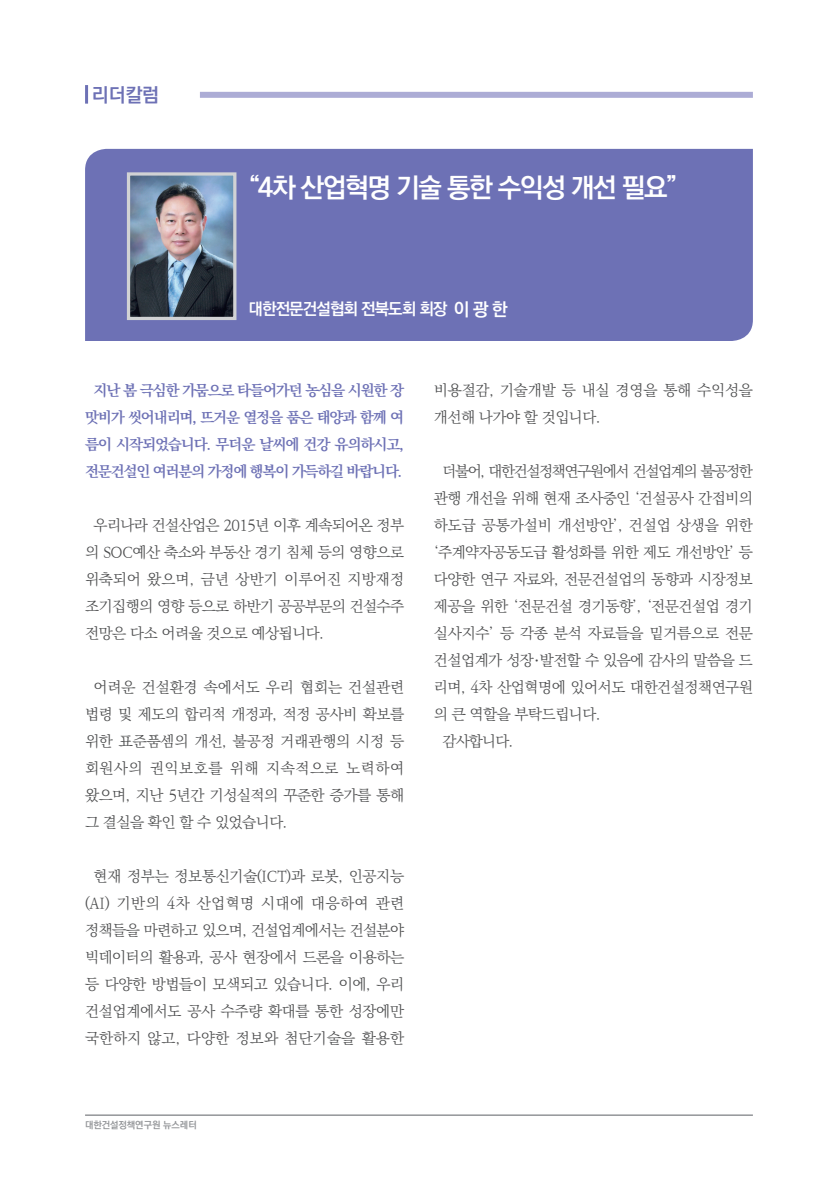
<style>
.page{position:relative;width:838px;height:1191px;background:#fff}
.page>*{position:absolute;margin:0;border:0;box-sizing:border-box;transform-origin:0 0}
.t1{font:700 27px "Ko Pub Dotum";letter-spacing:-.05em;color:#fff}
.t2{font:700 19.5px "Ko Pub Dotum";color:#6d71b5}
.t3{font:700 16.5px "Ko Pub Dotum";letter-spacing:-.05em;color:#fff}
.t4{font:300 15px/27px "Ko Pub Batang";letter-spacing:-.03em;color:#4b4c4d;text-align:justify}
.t5{font:700 15px/27px "Ko Pub Batang";letter-spacing:-.08em;color:#6d71b5;text-align:center}
.t6{font:300 15px/27px "Ko Pub Batang";letter-spacing:-.01em;color:#4b4c4d}
.t7{font:300 15px "Ko Pub Batang";letter-spacing:-.09em;color:#4b4c4d}
.t8{font:300 15px "Ko Pub Batang";letter-spacing:-.005em;color:#4b4c4d}
.t9{font:700 9.6px "Ko Pub Dotum";color:#939598}
.s1{font-size:18px}
.s2{font-family:"Nanum Barun Gothic";font-weight:400}
</style>
<div class="page">
<hr style="left:85px;top:85px;width:3px;height:19px;background:#6d71b5">
<div style="left:85px;top:149px;width:668px;height:192px;background:#6d71b5"></div>
<img style="left:131px;top:176px;width:101px;height:140px">
<div style="left:127px;top:172px;width:109px;height:148px;border:3px solid #d1d2d4"></div>
<div style="left:200px;top:92px;width:553px;height:6px;background:#acacd5"></div>
<hr style="left:85px;top:1114px;width:668px;height:2px;background:#939598">
<h2 class="t2" style="left:92px;top:85px;width:69px">리더칼럼</h2>
<h1 class="t1" style="left:249px;top:174px;width:430px">“4차 산업혁명 기술 통한 수익성 개선 필요”</h1>
<p class="t3" style="left:249px;top:301px;width:260px">대한전문건설협회 전북도회 회장 <span class="s1">이 광 한</span></p>
<p class="t5" style="left:85px;top:377px;width:320px">지난 봄 극심한 가뭄으로 타들어가던 농심을 시원한 장 맛비가 씻어내리며, 뜨거운 열정을 품은 태양과 함께 여 름이 시작되었습니다. 무더운 날씨에 건강 유의하시고, 전문건설인 여러분의 가정에 행복이 가득하길 바랍니다.</p>
<p class="t4" style="left:85px;top:512px;width:320px;text-indent:9px">우리나라 건설산업은 2015년 이후 계속되어온 정부 의 SOC예산 축소와 부동산 경기 침체 등의 영향으로 위축되어 왔으며, 금년 상반기 이루어진 지방재정 조기집행의 영향 등으로 하반기 공공부문의 건설수주 전망은 다소 어려울 것으로 예상됩니다.</p>
<p class="t4" style="left:85px;top:674px;width:320px;text-indent:9px">어려운 건설환경 속에서도 우리 협회는 건설관련 법령 및 제도의 합리적 개정과, 적정 공사비 확보를 위한 표준품셈의 개선, 불공정 거래관행의 시정 등 회원사의 권익보호를 위해 지속적으로 노력하여 왔으며, 지난 5년간 기성실적의 꾸준한 증가를 통해 그 결실을 확인 할 수 있었습니다.</p>
<p class="t4" style="left:85px;top:863px;width:320px;text-align:center">현재 정부는 정보통신기술(ICT)과 로봇, 인공지능 (AI) 기반의 4차 산업혁명 시대에 대응하여 관련 정책들을 마련하고 있으며, 건설업계에서는 건설분야 빅데이터의 활용과, 공사 현장에서 드론을 이용하는 등 다양한 방법들이 모색되고 있습니다. 이에, 우리 건설업계에서도 공사 수주량 확대를 통한 성장에만 국한하지 않고, 다양한 정보와 첨단기술을 활용한</p>
<p class="t6" style="left:434px;top:377px;width:320px">비용절감, 기술개발 등 내실 경영을 통해 수익성을 개선해 나가야 할 것입니다.</p>
<p class="t7" style="left:442px;top:463px;width:312px">더불어, 대한건설정책연구원에서 건설업계의 불공정한</p>
<p class="t4" style="left:434px;top:485px;width:320px">관행 개선을 위해 현재 조사중인 ‘건설공사 간접비의</p>
<p class="t8" style="left:434px;top:517px;width:320px">하도급 공통가설비 개선방안’, 건설업 상생을 위한</p>
<p class="t4" style="left:434px;top:539px;width:320px">‘주계약자공동도급 활성화를 위한 제도 개선방안’ 등</p>
<p class="t4" style="left:434px;top:566px;width:320px">다양한 연구 자료와, 전문건설업의 동향과 시장정보</p>
<p class="t4" style="left:434px;top:593px;width:320px">제공을 위한 ‘전문건설 경기동향’, ‘전문건설업 경기</p>
<p class="t6" style="left:434px;top:620px;width:320px">실사지수’ 등 각종 분석 자료들을 밑거름으로 전문</p>
<p class="t4" style="left:434px;top:647px;width:320px">건설업계가 성장<span class="s2">·</span>발전할 수 있음에 감사의 말씀을 드</p>
<p class="t4" style="left:434px;top:674px;width:320px">리며, 4차 산업혁명에 있어서도 대한건설정책연구원</p>
<p class="t4" style="left:434px;top:701px;width:168px">의 큰 역할을 부탁드립니다.</p>
<p class="t4" style="left:442px;top:728px;width:73px">감사합니다.</p>
<p class="t9" style="left:85px;top:1120px;width:113px">대한건설정책연구원 뉴스레터</p>
</div>
